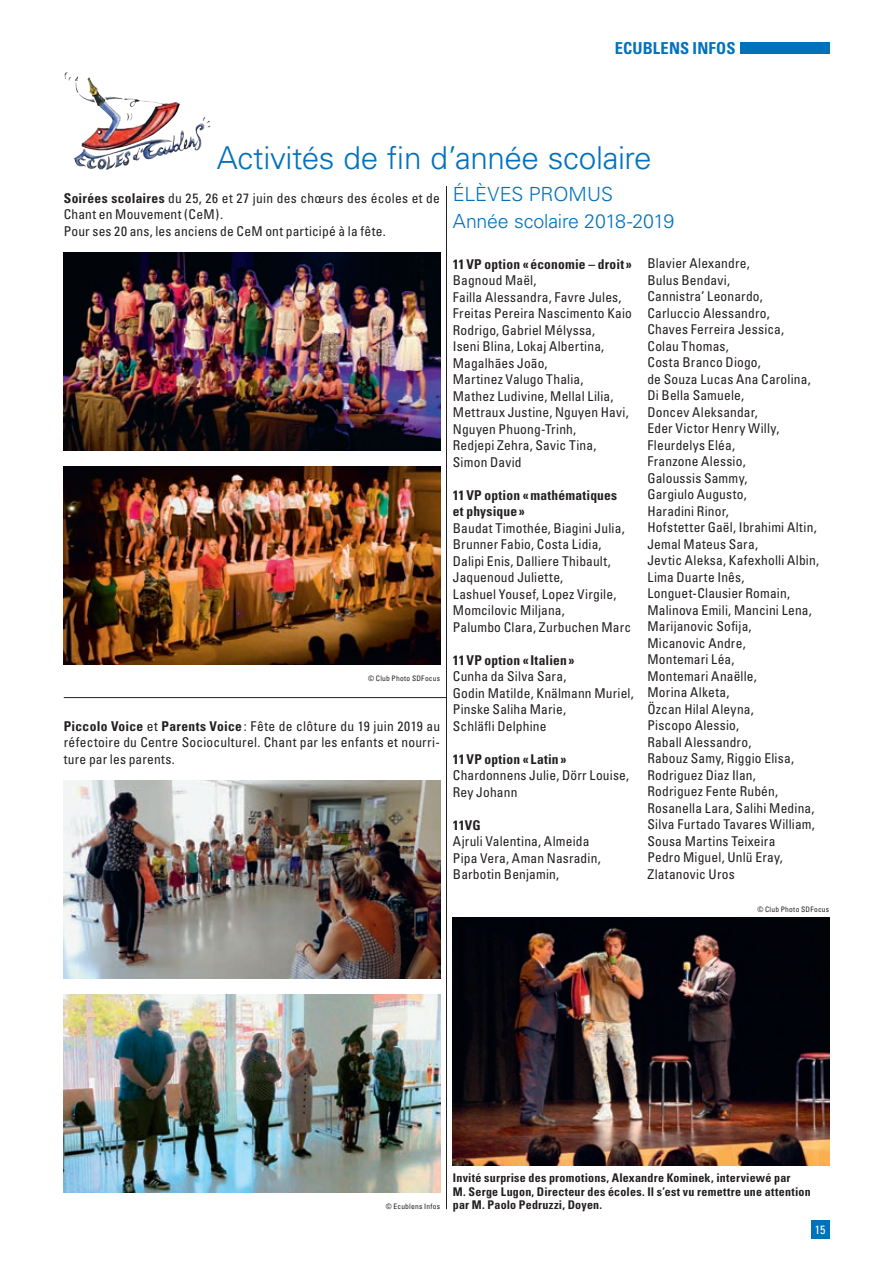
<style>
.page{position:relative;width:893px;height:1263px;background:#fff}
.page>*{position:absolute;margin:0;border:0;box-sizing:border-box;transform-origin:0 0}
.t1{font:300 31.5px "Univers";letter-spacing:-.015em;color:#0072bc}
.t2{font:300 19.5px/27px "Univers";letter-spacing:-.01em;color:#0072bc}
.t3{font:700 condensed 16.5px "Univers";letter-spacing:.01em;color:#0072bc}
.t4{font:condensed 13.5px/16.5px "Univers";letter-spacing:.015em;color:#231f20}
.t5{font:700 condensed 13.5px/16.5px "Univers";letter-spacing:.015em;color:#231f20}
.t6{font:700 condensed 12px/13.5px "Univers";letter-spacing:.02em;color:#231f20}
.t7{font:condensed 12px "Univers";color:#fff}
.t8{font:condensed 7.5px "Univers";letter-spacing:.03em;color:#231f20}
.s1{font-weight:700}
</style>
<div class="page">
<div style="left:811px;top:1220px;width:18px;height:19px;background:#0072bc"></div>
<div style="left:740px;top:42px;width:89px;height:12px;background:#0072bc"></div>
<hr style="left:64px;top:697px;width:382px;height:1px;background:#231f20">
<img style="left:64px;top:780px;width:376px;height:198px">
<img style="left:64px;top:252px;width:376px;height:198px">
<img style="left:64px;top:994px;width:376px;height:198px">
<img style="left:64px;top:467px;width:376px;height:198px">
<img style="left:453px;top:918px;width:376px;height:247px">
<hr style="left:446px;top:186px;width:1px;height:1023px;background:#231f20">
<img style="left:64px;top:72px;width:147px;height:98px">
<p class="t3" style="left:615px;top:38px;width:122px">ECUBLENS INFOS</p>
<h1 class="t1" style="left:217px;top:139px;width:436px">Activités de fin d’année scolaire</h1>
<p class="t4" style="left:64px;top:189px;width:378px"><span class="s1">Soirées scolaires</span> du 25, 26 et 27 juin des chœurs des écoles et de<br>Chant en Mouvement (CeM).<br>Pour ses 20 ans, les anciens de CeM ont participé à la fête.</p>
<h2 class="t2" style="left:453px;top:181px;width:223px">ÉLÈVES PROMUS<br>Année scolaire 2018‑2019</h2>
<p class="t5" style="left:453px;top:255px;width:181px">11VP option «économie – droit »</p>
<p class="t4" style="left:453px;top:272px;width:181px">Bagnoud Maël,<br>Failla Alessandra, Favre Jules,<br>Freitas Pereira Nascimento Kaio<br>Rodrigo, Gabriel Mélyssa,<br>Iseni Blina, Lokaj Albertina,<br>Magalhães João,<br>Martinez Valugo Thalia,<br>Mathez Ludivine, Mellal Lilia,<br>Mettraux Justine, Nguyen Havi,<br>Nguyen Phuong-Trinh,<br>Redjepi Zehra, Savic Tina,<br>Simon David</p>
<p class="t5" style="left:453px;top:486px;width:166px">11VP option «mathématiques et physique »</p>
<p class="t4" style="left:453px;top:519px;width:180px">Baudat Timothée, Biagini Julia,<br>Brunner Fabio, Costa Lidia,<br>Dalipi Enis, Dalliere Thibault,<br>Jaquenoud Juliette,<br>Lashuel Yousef, Lopez Virgile,<br>Momcilovic Miljana,<br>Palumbo Clara, Zurbuchen Marc</p>
<p class="t5" style="left:453px;top:651px;width:123px">11VP option «Italien»</p>
<p class="t4" style="left:453px;top:668px;width:183px">Cunha da Silva Sara,<br>Godin Matilde, Knälmann Muriel,<br>Pinske Saliha Marie,<br>Schläfli Delphine</p>
<p class="t5" style="left:453px;top:750px;width:115px">11VP option «Latin»</p>
<p class="t4" style="left:453px;top:767px;width:178px">Chardonnens Julie, Dörr Louise,<br>Rey Johann</p>
<p class="t5" style="left:453px;top:816px;width:29px">11VG</p>
<p class="t4" style="left:453px;top:833px;width:149px">Ajruli Valentina, Almeida<br>Pipa Vera, Aman Nasradin,<br>Barbotin Benjamin,</p>
<p class="t4" style="left:647px;top:255px;width:173px">Blavier Alexandre,<br>Bulus Bendavi,<br>Cannistra’ Leonardo,<br>Carluccio Alessandro,<br>Chaves Ferreira Jessica,<br>Colau Thomas,<br>Costa Branco Diogo,<br>de Souza Lucas Ana Carolina,<br>Di Bella Samuele,<br>Doncev Aleksandar,<br>Eder Victor Henry Willy,<br>Fleurdelys Eléa,<br>Franzone Alessio,<br>Galoussis Sammy,<br>Gargiulo Augusto,<br>Haradini Rinor,<br>Hofstetter Gaël, Ibrahimi Altin,<br>Jemal Mateus Sara,<br>Jevtic Aleksa, Kafexholli Albin,<br>Lima Duarte Inês,<br>Longuet-Clausier Romain,<br>Malinova Emili, Mancini Lena,<br>Marijanovic Sofija,<br>Micanovic Andre,<br>Montemari Léa,<br>Montemari Anaëlle,<br>Morina Alketa,<br>Özcan Hilal Aleyna,<br>Piscopo Alessio,<br>Raball Alessandro,<br>Rabouz Samy, Riggio Elisa,<br>Rodriguez Diaz Ilan,<br>Rodriguez Fente Rubén,<br>Rosanella Lara, Salihi Medina,<br>Silva Furtado Tavares William,<br>Sousa Martins Teixeira<br>Pedro Miguel, Unlü Eray,<br>Zlatanovic Uros</p>
<p class="t8" style="left:757px;top:905px;width:73px">© Club Photo SDFocus</p>
<p class="t8" style="left:368px;top:674px;width:73px">© Club Photo SDFocus</p>
<p class="t4" style="left:64px;top:717px;width:378px;text-align:justify"><span class="s1">Piccolo Voice</span> et <span class="s1">Parents Voice</span> : Fête de clôture du 19 juin 2019 au réfectoire du Centre Socioculturel. Chant par les enfants et nourri&shy;ture par les parents.</p>
<p class="t8" style="left:386px;top:1202px;width:56px">© Ecublens Infos</p>
<p class="t6" style="left:453px;top:1171px;width:359px">Invité surprise des promotions, Alexandre Kominek, interviewé par<br>M. Serge Lugon, Directeur des écoles. Il s’est vu remettre une attention par M. Paolo Pedruzzi, Doyen.</p>
<p class="t7" style="left:815px;top:1222px;width:12px">15</p>
</div>
